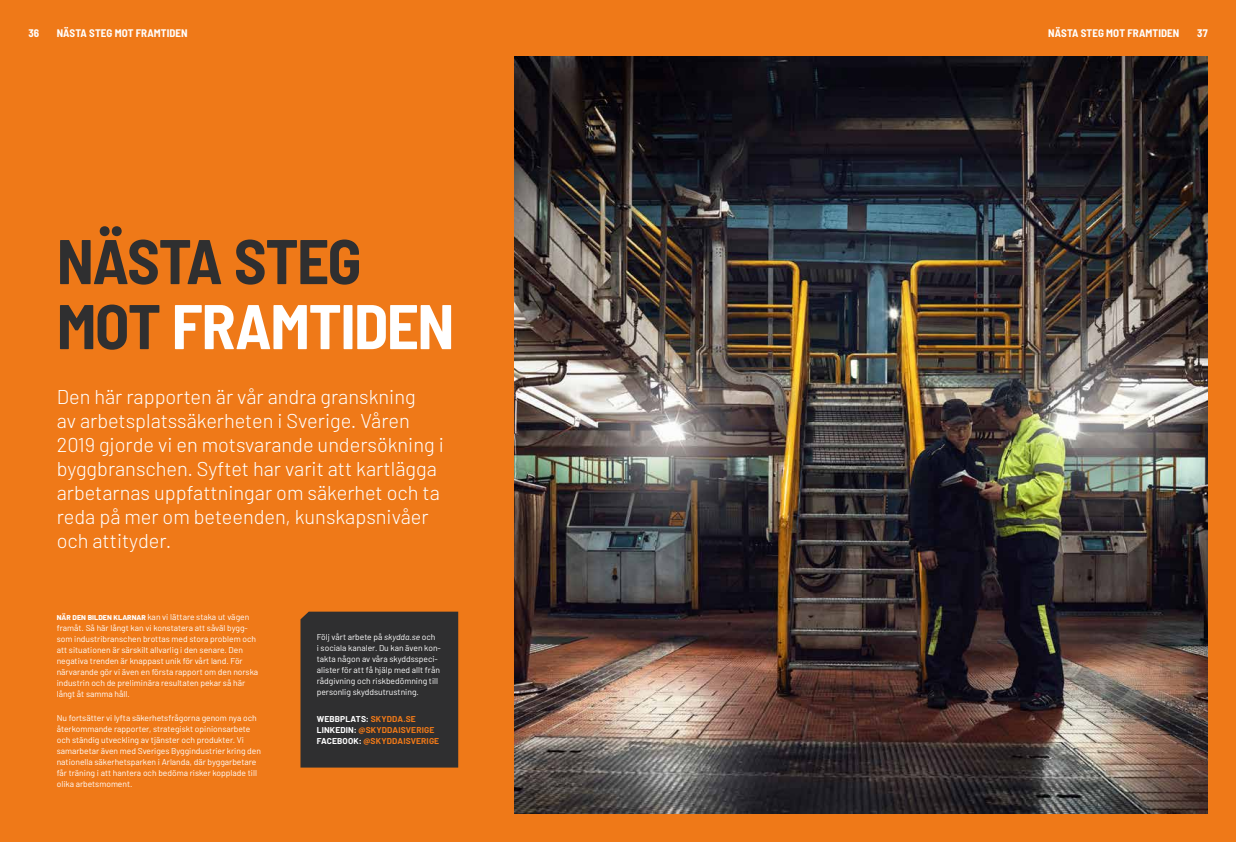
<style>
.page{position:relative;width:1236px;height:842px;background:#ef7918}
.page>*{position:absolute;margin:0;border:0;box-sizing:border-box;transform-origin:0 0}
.t1{font:700 semi-condensed 63px/65px "Barlow";letter-spacing:-.025em;color:#2f2f30}
.t2{font:300 20px/24px "Barlow";color:#fff}
.t3{font:700 semi-condensed 11px "Barlow";letter-spacing:.005em;color:#fff}
.t4{font:8.5px/11px "Barlow";color:#fff}
.t5{font:700 8.5px/11px "Barlow";letter-spacing:.015em;color:#ef7918}
.s1{color:#fff}
.s2{font-weight:700}
.s3{font-style:italic}
</style>
<div class="page">
<img style="left:515px;top:57px;width:693px;height:757px">
<div style="left:300px;top:612px;width:158px;height:155px;background:#2f2f30"></div>
<p class="t3" style="left:28px;top:26px;width:12px">36</p>
<p class="t3" style="left:57px;top:26px;width:132px">NÄSTA STEG MOT FRAMTIDEN</p>
<p class="t3" style="left:1048px;top:26px;width:132px">NÄSTA STEG MOT FRAMTIDEN</p>
<p class="t3" style="left:1197px;top:26px;width:12px">37</p>
<h1 class="t1" style="left:57px;top:225px;width:399px">NÄSTA STEG<br>MOT <span class="s1">FRAMTIDEN</span></h1>
<p class="t2" style="left:57px;top:384px;width:389px">Den här rapporten är vår andra granskning<br>av arbetsplatssäkerheten i Sverige. Våren 2019 gjorde vi en motsvarande undersökning i byggbranschen. Syftet har varit att kartlägga arbetarnas uppfattningar om säkerhet och ta reda på mer om beteenden, kunskapsnivåer och attityder.</p>
<p class="t4" style="left:57px;top:611px;width:203px"><span class="s2">när den bilden klarnar</span> kan vi lättare staka ut vägen framåt. Så här långt kan vi konstatera att såväl bygg&shy;som industribranschen brottas med stora problem och att situationen är särskilt allvarlig i den senare. Den negativa trenden är knappast unik för vårt land. För närvarande gör vi även en första rapport om den norska industrin och de preliminära resultaten pekar så här långt åt samma håll.</p>
<p class="t4" style="left:57px;top:711px;width:206px">Nu fortsätter vi lyfta säkerhetsfrågorna genom nya och återkommande rapporter, strategiskt opinionsarbete och ständig utveckling av tjänster och produkter. Vi samarbetar även med Sveriges Byggindustrier kring den nationella säkerhetsparken i Arlanda, där byggarbetare får träning i att hantera och bedöma risker kopplade till olika arbetsmoment.</p>
<p class="t5" style="left:317px;top:713px;width:124px"><span class="s1">WEBBPLATS:</span> SKYDDA.SE<br><span class="s1">LINKEDIN:</span> @SKYDDAISVERIGE<br><span class="s1">FACEBOOK:</span> @SKYDDAISVERIGE</p>
<p class="t4" style="left:317px;top:631px;width:126px">Följ vårt arbete på <span class="s3">skydda.se</span> och<br>i sociala kanaler. Du kan även kon&shy;takta någon av våra skyddsspeci&shy;alister för att få hjälp med allt från rådgivning och riskbedömning till personlig skyddsutrustning.</p>
</div>
